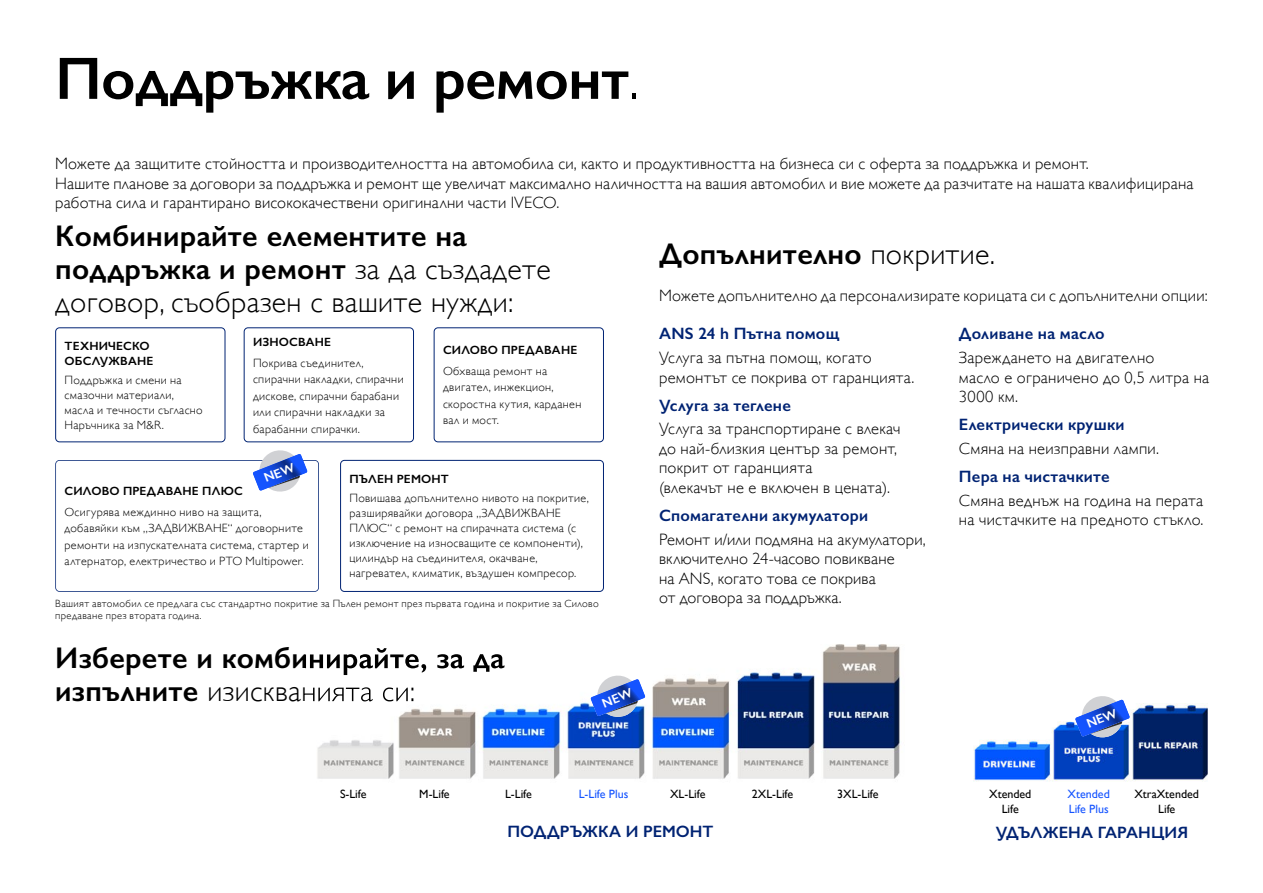
<style>
.page{position:relative;width:1263px;height:893px;background:#fff}
.page>*{position:absolute;margin:0;border:0;box-sizing:border-box;transform-origin:0 0}
.t1{font:600 60px "Gill Sans";letter-spacing:-.01em;color:#000}
.t2{font:300 30px/33px "Gill Sans";letter-spacing:.01em;color:#000}
.t3{font:600 30px/33px "Gill Sans";letter-spacing:.01em;color:#000}
.t4{font:300 16.5px/19.5px "Gill Sans";letter-spacing:.015em;color:#000}
.t5{font:600 16.5px "Gill Sans";letter-spacing:.015em;color:#002373}
.t6{font:300 12px/16.5px "Gill Sans";letter-spacing:.03em;color:#000}
.t7{font:600 12px/15px "Gill Sans";letter-spacing:.015em;color:#000}
.t8{font:12px/15px "Gill Sans";color:#000;text-align:center}
.t9{font:12px/15px "Gill Sans";color:#1554ff}
.t10{font:300 10.5px/12px "Gill Sans";letter-spacing:.035em;color:#000}
.s1{font-weight:300}
.s2{font-weight:600}
</style>
<div class="page">
<img style="left:313px;top:644px;width:587px;height:135px">
<img style="left:305px;top:647px;width:199px;height:28px">
<img style="left:305px;top:687px;width:108px;height:14px">
<img style="left:973px;top:703px;width:235px;height:79px">
<div style="left:55px;top:327px;width:170px;height:115px;border:1px solid #002373;border-radius:4px"></div>
<div style="left:434px;top:327px;width:170px;height:115px;border:1px solid #002373;border-radius:4px"></div>
<div style="left:244px;top:327px;width:170px;height:115px;border:1px solid #002373;border-radius:4px"></div>
<div style="left:340px;top:460px;width:264px;height:132px;border:1px solid #002373;border-radius:4px"></div>
<svg style="left:590px;top:673px;width:55px;height:47px"></svg>
<svg style="left:1075px;top:696px;width:55px;height:44px"></svg>
<svg style="left:55px;top:450px;width:264px;height:142px"></svg>
<h1 class="t1" style="left:55px;top:42px;width:585px">Поддръжка и ремонт<span class="s1">.</span></h1>
<p class="t4" style="left:55px;top:153px;width:1140px">Можете да защитите стойността и производителността на автомобила си, както и продуктивността на бизнеса си с оферта за поддръжка и ремонт.<br>Нашите планове за договори за поддръжка и ремонт ще увеличат максимално наличността на вашия автомобил и вие можете да разчитате на нашата квалифицирана работна сила и гарантирано висококачествени оригинални части IVECO.</p>
<h2 class="t2" style="left:55px;top:218px;width:497px"><span class="s2">Комбинирайте елементите на поддръжка и ремонт</span> за да създадете договор, съобразен с вашите нужди:</h2>
<p class="t7" style="left:65px;top:338px;width:90px">ТЕХНИЧЕСКО<br>ОБСЛУЖВАНЕ</p>
<p class="t6" style="left:65px;top:372px;width:140px;line-height:15px">Поддръжка и смени на смазочни материали, масла и течности съгласно<br>Наръчника за M&amp;R.</p>
<p class="t7" style="left:253px;top:334px;width:80px">ИЗНОСВАНЕ</p>
<p class="t6" style="left:253px;top:354px;width:152px">Покрива съединител, спирачни накладки, спирачни дискове, спирачни барабани или спирачни накладки за барабанни спирачки.</p>
<p class="t7" style="left:443px;top:342px;width:136px">СИЛОВО ПРЕДАВАНЕ</p>
<p class="t6" style="left:443px;top:362px;width:140px">Обхваща ремонт на двигател, инжекцион, скоростна кутия, карданен вал и мост.</p>
<p class="t7" style="left:65px;top:483px;width:180px">СИЛОВО ПРЕДАВАНЕ ПЛЮС</p>
<p class="t6" style="left:65px;top:503px;width:246px">Осигурява междинно ниво на защита, добавяйки към „ЗАДВИЖВАНЕ“ договорните ремонти на изпускателната система, стартер и алтернатор, електричество и PTO Multipower.</p>
<p class="t7" style="left:349px;top:471px;width:101px">ПЪЛЕН РЕМОНТ</p>
<p class="t6" style="left:349px;top:490px;width:241px;line-height:15px">Повишава допълнително нивото на покритие, разширявайки договора „ЗАДВИЖВАНЕ ПЛЮС“ с ремонт на спирачната система (с изключение на износващите се компоненти), цилиндър на съединителя, окачване, нагревател, климатик, въздушен компресор.</p>
<p class="t10" style="left:55px;top:597px;width:545px">Вашият автомобил се предлага със стандартно покритие за Пълен ремонт през първата година и покритие за Силово предаване през втората година.</p>
<h2 class="t3" style="left:55px;top:641px;width:451px">Изберете и комбинирайте, за да изпълните <span class="s1">изискванията си:</span></h2>
<h2 class="t3" style="left:659px;top:237px;width:337px">Допълнително <span class="s1">покритие.</span></h2>
<p class="t4" style="left:659px;top:285px;width:550px">Можете допълнително да персонализирате корицата си с допълнителни опции:</p>
<p class="t5" style="left:659px;top:324px;width:182px">ANS 24 h Пътна помощ</p>
<p class="t4" style="left:659px;top:347px;width:257px">Услуга за пътна помощ, когато ремонтът се покрива от гаранцията.</p>
<p class="t5" style="left:659px;top:395px;width:133px">Услуга за теглене</p>
<p class="t4" style="left:659px;top:418px;width:243px">Услуга за транспортиране с влекач до най-близкия център за ремонт, покрит от гаранцията<br>(влекачът не е включен в цената).</p>
<p class="t5" style="left:659px;top:505px;width:211px">Спомагателни акумулатори</p>
<p class="t4" style="left:659px;top:529px;width:268px">Ремонт и/или подмяна на акумулатори, включително 24-часово повикване<br>на ANS, когато това се покрива<br>от договора за поддръжка.</p>
<p class="t5" style="left:959px;top:324px;width:147px">Доливане на масло</p>
<p class="t4" style="left:959px;top:347px;width:252px">Зареждането на двигателно<br>масло е ограничено до 0,5 литра на<br>3000 км.</p>
<p class="t5" style="left:959px;top:415px;width:167px">Електрически крушки</p>
<p class="t4" style="left:959px;top:438px;width:202px">Смяна на неизправни лампи.</p>
<p class="t5" style="left:959px;top:466px;width:152px">Пера на чистачките</p>
<p class="t4" style="left:959px;top:490px;width:246px">Смяна веднъж на година на перата на чистачките на предното стъкло.</p>
<p class="t8" style="left:340px;top:786px;width:28px">S-Life</p>
<p class="t8" style="left:419px;top:786px;width:32px">M-Life</p>
<p class="t8" style="left:505px;top:786px;width:28px">L-Life</p>
<p class="t9" style="left:579px;top:786px;width:51px">L-Life Plus</p>
<p class="t8" style="left:670px;top:786px;width:37px">XL-Life</p>
<p class="t8" style="left:752px;top:786px;width:43px">2XL-Life</p>
<p class="t8" style="left:837px;top:786px;width:43px">3XL-Life</p>
<p class="t8" style="left:989px;top:786px;width:44px">Xtended<br>Life</p>
<p class="t9" style="left:1067px;top:786px;width:44px">Xtended<br>Life Plus</p>
<p class="t8" style="left:1134px;top:786px;width:66px">XtraXtended<br>Life</p>
<p class="t5" style="left:507px;top:822px;width:208px">ПОДДРЪЖКА И РЕМОНТ</p>
<p class="t5" style="left:996px;top:822px;width:194px">УДЪЛЖЕНА ГАРАНЦИЯ</p>
</div>
